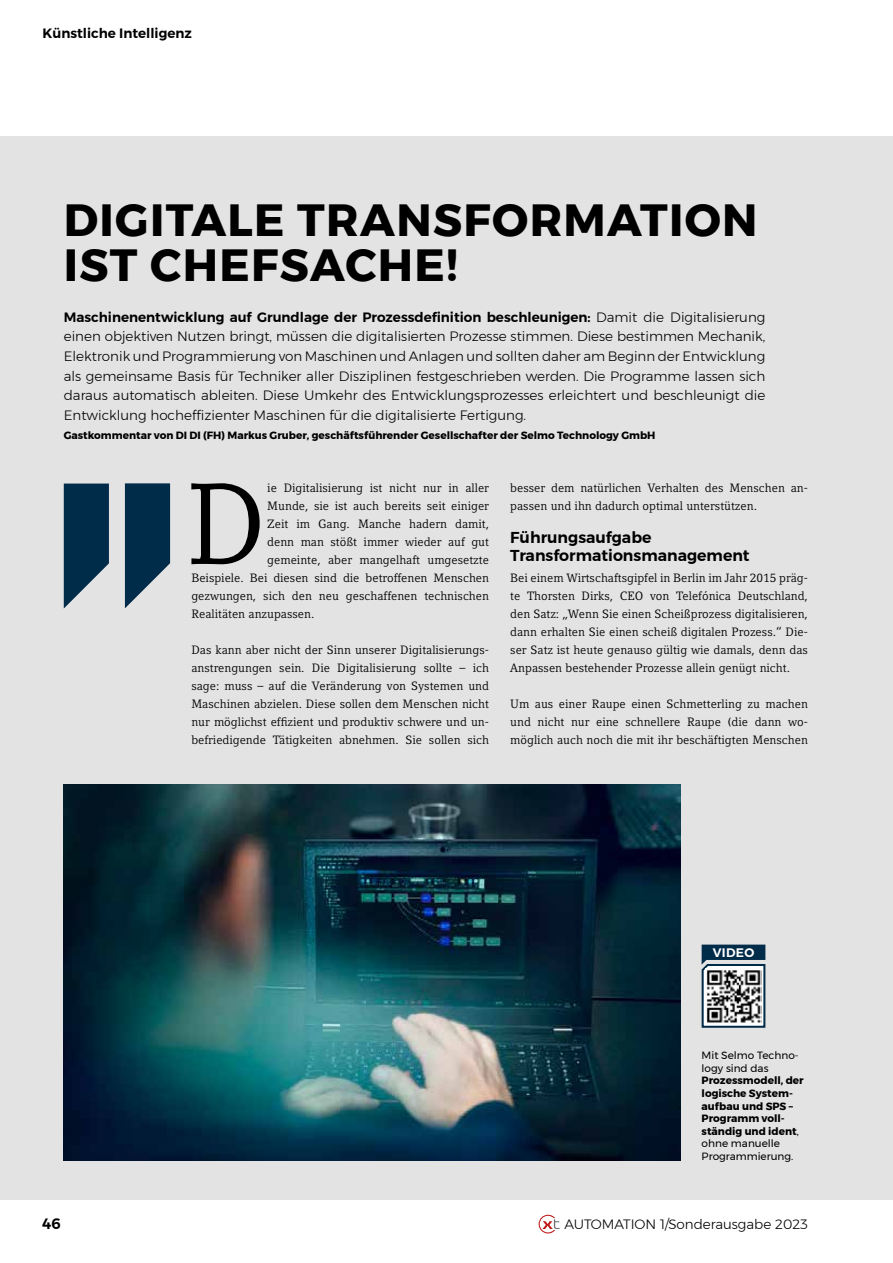
<style>
.page{position:relative;width:893px;height:1263px;background:#fff}
.page>*{position:absolute;margin:0;border:0;box-sizing:border-box;transform-origin:0 0}
.t1{font:114.45px "Compatil Letter LT Pro";color:#000}
.t2{font:700 45px/45px "Montserrat";letter-spacing:.03em;color:#000}
.t3{font:600 15.75px/18px "Montserrat";color:#000}
.t4{font:600 15px "Montserrat";color:#000}
.t5{font:300 13.5px/19.5px "Montserrat";color:#000;text-align:justify}
.t6{font:600 13.5px "Montserrat";color:#000}
.t7{font:600 12.3px "Montserrat";letter-spacing:.03em;color:#fff}
.t8{font:12px/18px "Compatil Letter LT Pro";color:#000;text-align:justify}
.t9{font:700 10.5px/12.6px "Montserrat";color:#000}
.t10{font:10.5px/12.6px "Montserrat";color:#000}
.s1{font-weight:600}
.s2{font-weight:400}
</style>
<div class="page">
<div style="left:0;top:136px;width:893px;height:1063px;background:#e3e3e3"></div>
<svg style="left:539px;top:1215px;width:21px;height:18px"></svg>
<svg style="left:125px;top:483px;width:45px;height:125px"></svg>
<svg style="left:64px;top:483px;width:45px;height:125px"></svg>
<img style="left:64px;top:784px;width:616px;height:376px">
<svg style="left:701px;top:944px;width:65px;height:84px;background:#78848c"></svg>
<p class="t6" style="left:43px;top:23px;width:151px">Künstliche Intelligenz</p>
<h2 class="t2" style="left:64px;top:198px;width:695px">DIGITALE TRANSFORMATION<br>IST CHEFSACHE!</h2>
<p class="t5" style="left:64px;top:307px;width:703px"><span class="s1">Maschinenentwicklung auf Grundlage der Prozessdefinition beschleunigen:</span> Damit die Digitalisierung einen objektiven Nutzen bringt, müssen die digitalisierten Prozesse stimmen. Diese bestimmen Mechanik, Elektronik und Programmierung von Maschinen und Anlagen und sollten daher am Beginn der Entwicklung als gemeinsame Basis für Techniker aller Disziplinen festgeschrieben werden. Die Programme lassen sich daraus automatisch ableiten. Diese Umkehr des Entwicklungsprozesses erleichtert und beschleunigt die Entwicklung hocheffizienter Maschinen für die digitalisierte Fertigung.</p>
<p class="t9" style="left:64px;top:429px;width:593px">Gastkommentar von DI DI (FH) Markus Gruber, geschäftsführender Gesellschafter der Selmo Technology GmbH</p>
<h1 class="t1" style="left:186px;top:458px;width:83px">D</h1>
<p class="t8" style="left:267px;top:479px;width:223px">ie Digitalisierung ist nicht nur in aller</p>
<p class="t8" style="left:267px;top:497px;width:223px">Munde, sie ist auch bereits seit einiger</p>
<p class="t8" style="left:267px;top:515px;width:223px">Zeit im Gang. Manche hadern damit,</p>
<p class="t8" style="left:267px;top:533px;width:223px">denn man stößt immer wieder auf gut</p>
<p class="t8" style="left:267px;top:551px;width:223px">gemeinte, aber mangelhaft umgesetzte</p>
<p class="t8" style="left:191px;top:569px;width:299px">Beispiele. Bei diesen sind die betroffenen Menschen</p>
<p class="t8" style="left:191px;top:587px;width:299px">gezwungen, sich den neu geschaffenen technischen</p>
<p class="t8" style="left:191px;top:605px;width:125px">Realitäten anzupassen.</p>
<p class="t8" style="left:191px;top:641px;width:299px">Das kann aber nicht der Sinn unserer Digitalisierungs&shy;anstrengungen sein. Die Digitalisierung sollte – ich sage: muss – auf die Veränderung von Systemen und Maschinen abzielen. Diese sollen dem Menschen nicht nur möglichst effizient und produktiv schwere und un&shy;befriedigende Tätigkeiten abnehmen. Sie sollen sich</p>
<p class="t8" style="left:510px;top:479px;width:299px">besser dem natürlichen Verhalten des Menschen an&shy;passen und ihn dadurch optimal unterstützen.</p>
<h3 class="t3" style="left:510px;top:528px;width:241px">Führungsaufgabe<br>Transformationsmanagement</h3>
<p class="t8" style="left:510px;top:569px;width:299px">Bei einem Wirtschaftsgipfel in Berlin im Jahr 2015 präg&shy;te Thorsten Dirks, CEO von Telefónica Deutschland, den Satz: „Wenn Sie einen Scheißprozess digitalisieren, dann erhalten Sie einen scheiß digitalen Prozess.“ Die&shy;ser Satz ist heute genauso gültig wie damals, denn das Anpassen bestehender Prozesse allein genügt nicht.</p>
<p class="t8" style="left:510px;top:695px;width:299px">Um aus einer Raupe einen Schmetterling zu machen und nicht nur eine schnellere Raupe (die dann wo&shy;möglich auch noch die mit ihr beschäftigten Menschen</p>
<p class="t7" style="left:713px;top:942px;width:43px">VIDEO</p>
<p class="t10" style="left:702px;top:1049px;width:99px">Mit Selmo Techno&shy;logy sind das</p>
<p class="t9" style="left:702px;top:1074px;width:104px">Prozessmodell, der logische System&shy;aufbau und SPS –<br>Programm voll&shy;ständig und ident<span class="s2">, ohne manuelle<br>Programmierung.</span></p>
<p class="t4" style="left:43px;top:1212px;width:20px">46</p>
<p class="t5" style="left:564px;top:1214px;width:245px">AUTOMATION 1/Sonderausgabe 2023</p>
</div>
